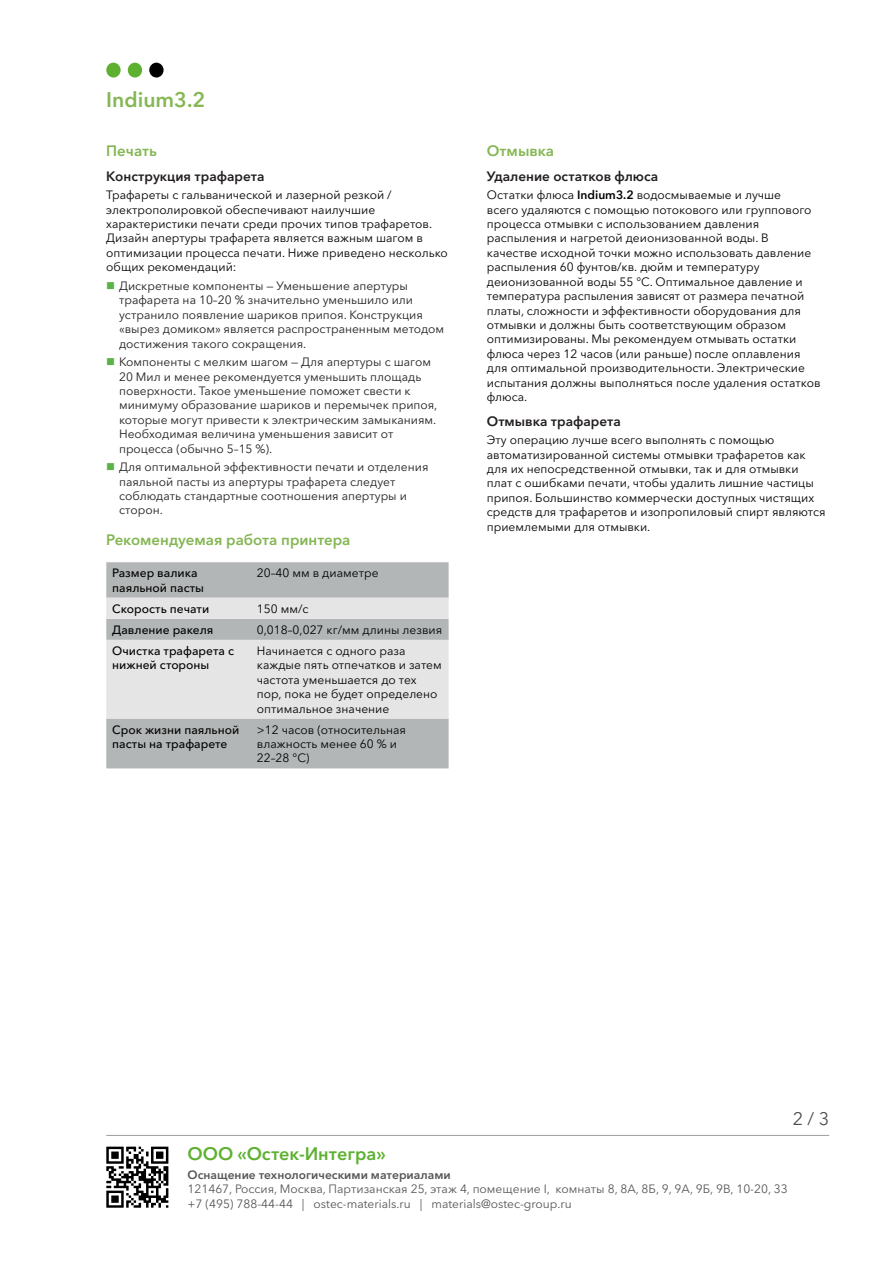
<style>
.page{position:relative;width:893px;height:1263px;background:#fff}
.page>*{position:absolute;margin:0;border:0;box-sizing:border-box;transform-origin:0 0}
.t1{font:600 21px "Avenir Next Cyr";color:#85b754}
.t2{font:600 18px "Avenir Next Cyr";color:#5eb130}
.t3{font:18px "Avenir Next Cyr";color:#504f4f}
.Заголовок3{font:600 15px "Avenir Next Cyr";color:#84b653}
.Заголовок4{font:600 13.5px "Avenir Next Cyr";color:#231f20}
.t4{font:12px/14.4px "Avenir Next Cyr";color:#020202}
.t5{font:12px/14.4px "Avenir Next Cyr";color:#231f20}
.t6{font:12px/14.4px "Avenir Next Cyr";color:#575756}
.t7{font:500 12px/14.4px "Avenir Next Cyr";color:#020202}
.t8{font:600 12px "Avenir Next Cyr";color:#575756}
.s1{font-weight:600}
</style>
<div class="page">
<div style="left:106px;top:63px;width:15px;height:15px;background:#5eb130;border-radius:50%"></div>
<div style="left:128px;top:63px;width:14px;height:15px;background:#5eb130;border-radius:50%"></div>
<div style="left:149px;top:63px;width:15px;height:15px;background:#000;border-radius:50%"></div>
<hr style="left:106px;top:1135px;width:723px;height:1px;background:#9d9d9c">
<svg style="left:106px;top:1146px;width:62px;height:62px"></svg>
<div style="left:106px;top:562px;width:343px;height:206px;background:#b3b6b6"></div>
<svg style="left:106px;top:598px;width:343px;height:120px;background:#dcdcdc"></svg>
<h1 class="t1" style="left:106px;top:87px;width:101px">Indium3.2</h1>
<p class="Заголовок3" style="left:106px;top:142px;width:52px">Печать</p>
<p class="Заголовок4" style="left:106px;top:168px;width:160px">Конструкция трафарета</p>
<p class="t4" style="left:106px;top:188px;width:343px">Трафареты с гальванической и лазерной резкой / электрополировкой обеспечивают наилучшие характеристики печати среди прочих типов трафаретов.<br>Дизайн апертуры трафарета является важным шагом в оптимизации процесса печати. Ниже приведено несколько общих рекомендаций:</p>
<p class="t5" style="left:119px;top:279px;width:327px">Дискретные компоненты — Уменьшение апертуры трафарета на 10–20 % значительно уменьшило или устранило появление шариков припоя. Конструкция «вырез домиком» является распространенным методом достижения такого сокращения.</p>
<p class="t5" style="left:119px;top:355px;width:320px">Компоненты с мелким шагом — Для апертуры с шагом 20 Мил и менее рекомендуется уменьшить площадь поверхности. Такое уменьшение поможет свести к минимуму образование шариков и перемычек припоя, которые могут привести к электрическим замыканиям.<br>Необходимая величина уменьшения зависит от процесса (обычно 5–15 %).</p>
<p class="t5" style="left:119px;top:460px;width:311px">Для оптимальной эффективности печати и отделения паяльной пасты из апертуры трафарета следует соблюдать стандартные соотношения апертуры и сторон.</p>
<p class="Заголовок3" style="left:106px;top:531px;width:246px">Рекомендуемая работа принтера</p>
<p class="t7" style="left:112px;top:566px;width:93px">Размер валика паяльной пасты</p>
<p class="t4" style="left:257px;top:566px;width:123px">20–40 мм в диаметре</p>
<p class="t7" style="left:112px;top:601px;width:99px">Скорость печати</p>
<p class="t4" style="left:257px;top:601px;width:53px">150 мм/с</p>
<p class="t7" style="left:112px;top:622px;width:103px">Давление ракеля</p>
<p class="t4" style="left:257px;top:622px;width:187px">0,018–0,027 кг/мм длины лезвия</p>
<p class="t7" style="left:112px;top:643px;width:123px">Очистка трафарета с нижней стороны</p>
<p class="t4" style="left:257px;top:644px;width:186px">Начинается с одного раза каждые пять отпечатков и затем частота уменьшается до тех пор, пока не будет определено оптимальное значение</p>
<p class="t7" style="left:112px;top:722px;width:128px">Срок жизни паяльной пасты на трафарете</p>
<p class="t4" style="left:257px;top:722px;width:151px">&gt;12 часов (относительная влажность менее 60 % и<br>22–28 °C)</p>
<p class="Заголовок3" style="left:487px;top:142px;width:69px">Отмывка</p>
<p class="Заголовок4" style="left:487px;top:168px;width:173px">Удаление остатков флюса</p>
<p class="t4" style="left:487px;top:188px;width:335px">Остатки флюса <span class="s1">Indium3.2</span> водосмываемые и лучше<br>всего удаляются с помощью потокового или группового процесса отмывки с использованием давления распыления и нагретой деионизованной воды. В качестве исходной точки можно использовать давление распыления 60 фунтов/кв. дюйм и температуру деионизованной воды 55 °C. Оптимальное давление и температура распыления зависят от размера печатной платы, сложности и эффективности оборудования для отмывки и должны быть соответствующим образом оптимизированы. Мы рекомендуем отмывать остатки флюса через 12 часов (или раньше) после оплавления для оптимальной производительности. Электрические испытания должны выполняться после удаления остатков флюса.</p>
<p class="Заголовок4" style="left:487px;top:413px;width:136px">Отмывка трафарета</p>
<p class="t4" style="left:487px;top:433px;width:340px">Эту операцию лучше всего выполнять с помощью автоматизированной системы отмывки трафаретов как для их непосредственной отмывки, так и для отмывки плат с ошибками печати, чтобы удалить лишние частицы припоя. Большинство коммерчески доступных чистящих средств для трафаретов и изопропиловый спирт являются приемлемыми для отмывки.</p>
<h2 class="t3" style="left:793px;top:1107px;width:38px">2 / 3</h2>
<h2 class="t2" style="left:188px;top:1143px;width:200px">ООО «Остек-Интегра»</h2>
<p class="t8" style="left:188px;top:1167px;width:265px">Оснащение технологическими материалами</p>
<p class="t6" style="left:188px;top:1182px;width:602px">121467, Россия, Москва, Партизанская 25, этаж 4, помещение I, комнаты 8, 8А, 8Б, 9, 9А, 9Б, 9В, 10-20, 33 +7 (495) 788-44-44 | ostec-materials.ru | materials@ostec-group.ru</p>
</div>
